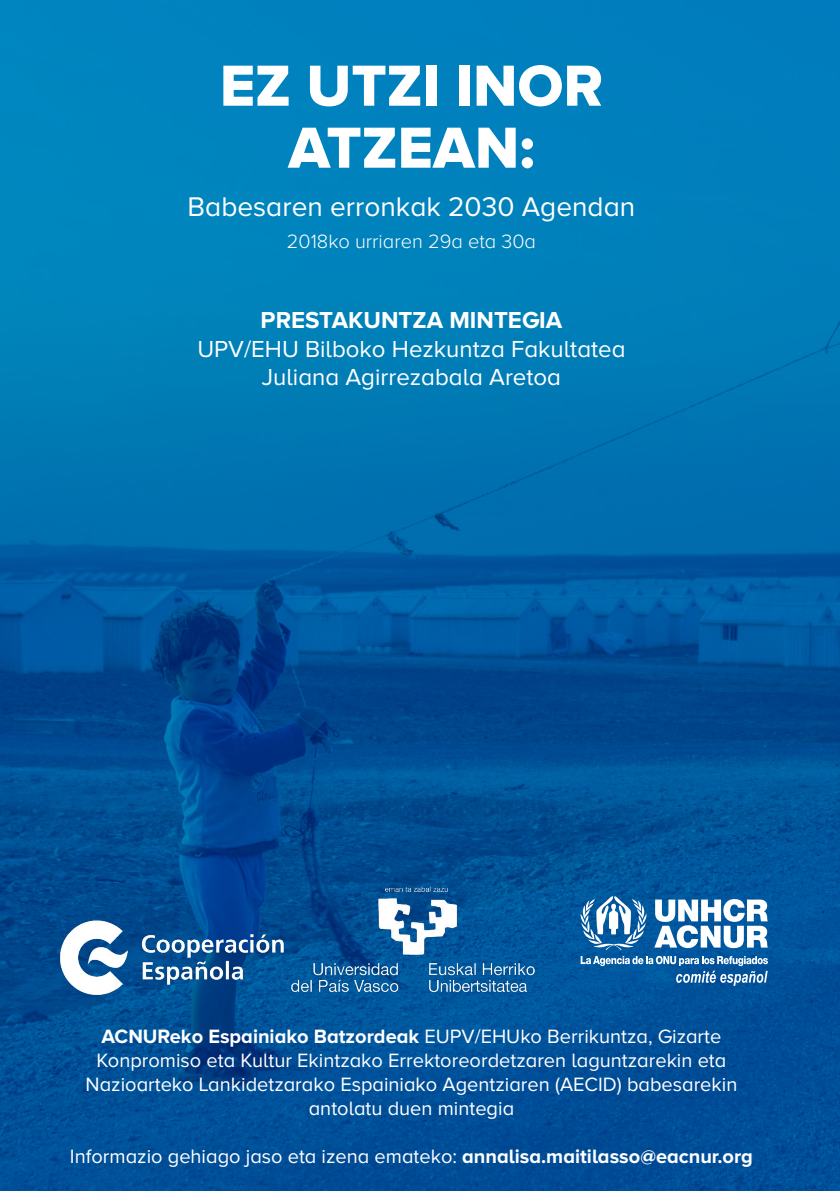
<style>
.page{position:relative;width:840px;height:1191px;background:#fff}
.page>*{position:absolute;margin:0;border:0;box-sizing:border-box;transform-origin:0 0}
.t1{font:60px/62px "Proxima Nova A Extrabld";color:#fff;text-align:center}
.t2{font:28px "Proxima Nova A";color:#fff}
.t3{font:24px/28.8px "Proxima Nova A";color:#fff;text-align:center}
.t4{font:700 24px "Proxima Nova A";color:#fff}
.t5{font:20px/24px "Proxima Nova A";color:#fff;text-align:center}
.t6{font:300 20px "Proxima Nova A";color:#fff}
.s1{font-weight:700}
</style>
<div class="page">
<img style="left:0;top:0;width:839px;height:1191px">
<img style="left:56px;top:909px;width:245px;height:94px">
<img style="left:288px;top:879px;width:251px;height:114px">
<svg style="left:654px;top:899px;width:113px;height:49px"></svg>
<svg style="left:580px;top:956px;width:187px;height:30px;background:#3478b1"></svg>
<svg style="left:579px;top:896px;width:68px;height:54px"></svg>
<h1 class="t1" style="left:220px;top:53px;width:384px">EZ UTZI INOR<br>ATZEAN:</h1>
<h2 class="t2" style="left:187px;top:191px;width:449px">Babesaren erronkak 2030 Agendan</h2>
<p class="t6" style="left:287px;top:230px;width:250px">2018ko urriaren 29a eta 30a</p>
<p class="t4" style="left:260px;top:306px;width:303px">PRESTAKUNTZA MINTEGIA</p>
<p class="t3" style="left:197px;top:334px;width:429px">UPV/EHU Bilboko Hezkuntza Fakultatea<br>Juliana Agirrezabala Aretoa</p>
<p class="t5" style="left:85px;top:1023px;width:653px"><span class="s1">ACNUReko Espainiako Batzordeak</span> EUPV/EHUko Berrikuntza, Gizarte Konpromiso eta Kultur Ekintzako Errektoreordetzaren laguntzarekin eta Nazioarteko Lankidetzarako Espainiako Agentziaren (AECID) babesarekin antolatu duen mintegia</p>
<p class="t5" style="left:70px;top:1143px;width:684px">Informazio gehiago jaso eta izena emateko: <span class="s1">annalisa.maitilasso@eacnur.org</span></p>
</div>
